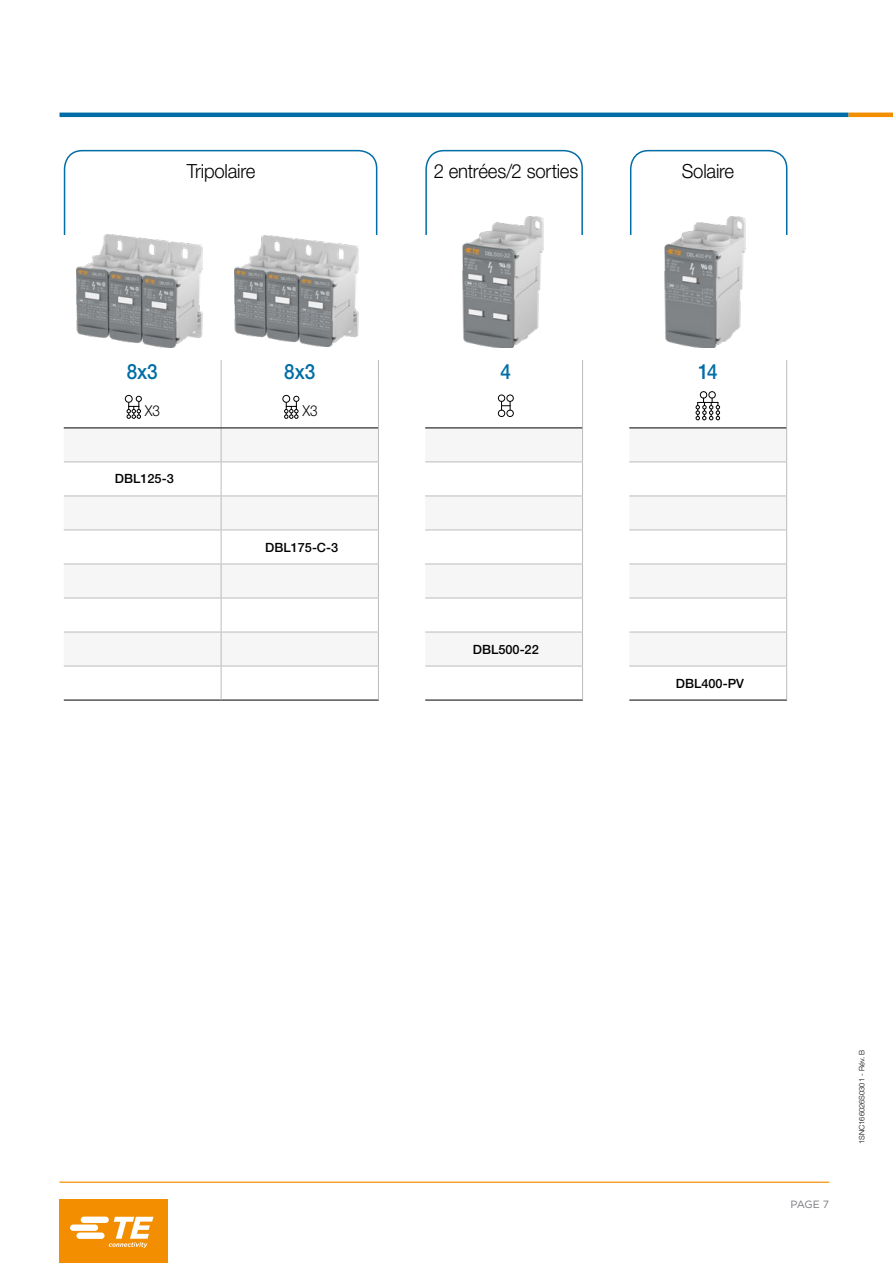
<style>
.page{position:relative;width:893px;height:1263px;background:#fff}
.page>*{position:absolute;margin:0;border:0;box-sizing:border-box;transform-origin:0 0}
.t1{font:500 21px "Helvetica Neue LT Std";letter-spacing:-.005em;color:#006da5;scale:.9 1}
.t2{font:300 19.5px "Helvetica Neue LT Std";letter-spacing:-.01em;color:#000;scale:.95 1}
.t3{font:300 15px "Helvetica Neue LT Std";color:#000;scale:.9 1}
.t4{font:500 12.75px "Helvetica Neue LT Std";color:#000}
.t5{font:10.5px "Gotham";color:#75767c}
.t6{font:300 7.5px "Helvetica Neue LT Std";color:#000}
</style>
<div class="page">
<div style="left:60px;top:1199px;width:108px;height:64px;background:#f28e00"></div>
<svg style="left:70px;top:1216px;width:83px;height:32px"></svg>
<hr style="left:848px;top:113px;width:45px;height:4px;background:#f28e00">
<hr style="left:60px;top:113px;width:788px;height:4px;background:#006da5">
<hr style="left:60px;top:1181px;width:769px;height:2px;background:#f28e00">
<svg style="left:64px;top:429px;width:722px;height:237px"></svg>
<div style="left:64px;top:497px;width:314px;height:33px;background:#f6f6f6"></div>
<hr style="left:64px;top:700px;width:157px;height:1px;background:#000">
<hr style="left:221px;top:700px;width:158px;height:1px;background:#000">
<hr style="left:425px;top:700px;width:158px;height:1px;background:#000">
<hr style="left:629px;top:700px;width:158px;height:1px;background:#000">
<hr style="left:64px;top:461px;width:157px;height:1px;background:#bcbcbc">
<hr style="left:221px;top:461px;width:158px;height:1px;background:#bcbcbc">
<hr style="left:425px;top:461px;width:158px;height:1px;background:#bcbcbc">
<hr style="left:629px;top:461px;width:158px;height:1px;background:#bcbcbc">
<hr style="left:64px;top:496px;width:157px;height:1px;background:#bcbcbc">
<hr style="left:221px;top:496px;width:158px;height:1px;background:#bcbcbc">
<hr style="left:425px;top:496px;width:158px;height:1px;background:#bcbcbc">
<hr style="left:629px;top:496px;width:158px;height:1px;background:#bcbcbc">
<hr style="left:64px;top:530px;width:157px;height:1px;background:#bcbcbc">
<hr style="left:221px;top:530px;width:158px;height:1px;background:#bcbcbc">
<hr style="left:425px;top:530px;width:158px;height:1px;background:#bcbcbc">
<hr style="left:629px;top:530px;width:158px;height:1px;background:#bcbcbc">
<hr style="left:64px;top:564px;width:157px;height:1px;background:#bcbcbc">
<hr style="left:221px;top:564px;width:158px;height:1px;background:#bcbcbc">
<hr style="left:425px;top:564px;width:158px;height:1px;background:#bcbcbc">
<hr style="left:629px;top:564px;width:158px;height:1px;background:#bcbcbc">
<hr style="left:64px;top:632px;width:157px;height:1px;background:#bcbcbc">
<hr style="left:221px;top:632px;width:158px;height:1px;background:#bcbcbc">
<hr style="left:425px;top:632px;width:158px;height:1px;background:#bcbcbc">
<hr style="left:629px;top:632px;width:158px;height:1px;background:#bcbcbc">
<hr style="left:64px;top:666px;width:157px;height:1px;background:#bcbcbc">
<hr style="left:221px;top:666px;width:158px;height:1px;background:#bcbcbc">
<hr style="left:425px;top:666px;width:158px;height:1px;background:#bcbcbc">
<hr style="left:629px;top:666px;width:158px;height:1px;background:#bcbcbc">
<hr style="left:64px;top:598px;width:157px;height:1px;background:#bcbcbc">
<hr style="left:221px;top:598px;width:158px;height:1px;background:#bcbcbc">
<hr style="left:425px;top:598px;width:158px;height:1px;background:#bcbcbc">
<hr style="left:629px;top:598px;width:158px;height:1px;background:#bcbcbc">
<hr style="left:221px;top:428px;width:1px;height:33px;background:#bcbcbc">
<hr style="left:221px;top:462px;width:1px;height:34px;background:#bcbcbc">
<hr style="left:221px;top:496px;width:1px;height:34px;background:#bcbcbc">
<hr style="left:221px;top:530px;width:1px;height:34px;background:#bcbcbc">
<hr style="left:221px;top:564px;width:1px;height:34px;background:#bcbcbc">
<hr style="left:221px;top:598px;width:1px;height:34px;background:#bcbcbc">
<hr style="left:221px;top:632px;width:1px;height:34px;background:#bcbcbc">
<svg style="left:221px;top:666px;width:1px;height:34px"></svg>
<hr style="left:582px;top:428px;width:1px;height:33px;background:#bcbcbc">
<hr style="left:582px;top:462px;width:1px;height:34px;background:#bcbcbc">
<hr style="left:582px;top:496px;width:1px;height:34px;background:#bcbcbc">
<hr style="left:582px;top:530px;width:1px;height:34px;background:#bcbcbc">
<hr style="left:582px;top:564px;width:1px;height:34px;background:#bcbcbc">
<hr style="left:582px;top:598px;width:1px;height:34px;background:#bcbcbc">
<hr style="left:582px;top:632px;width:1px;height:34px;background:#bcbcbc">
<svg style="left:582px;top:666px;width:1px;height:34px"></svg>
<svg style="left:582px;top:360px;width:1px;height:24px"></svg>
<hr style="left:582px;top:384px;width:1px;height:44px;background:#bcbcbc">
<svg style="left:786px;top:360px;width:1px;height:24px"></svg>
<hr style="left:786px;top:384px;width:1px;height:44px;background:#bcbcbc">
<hr style="left:378px;top:428px;width:1px;height:33px;background:#bcbcbc">
<hr style="left:786px;top:428px;width:1px;height:33px;background:#bcbcbc">
<hr style="left:378px;top:462px;width:1px;height:34px;background:#bcbcbc">
<hr style="left:786px;top:462px;width:1px;height:34px;background:#bcbcbc">
<hr style="left:378px;top:496px;width:1px;height:34px;background:#bcbcbc">
<hr style="left:786px;top:496px;width:1px;height:34px;background:#bcbcbc">
<hr style="left:378px;top:530px;width:1px;height:34px;background:#bcbcbc">
<hr style="left:786px;top:530px;width:1px;height:34px;background:#bcbcbc">
<hr style="left:378px;top:564px;width:1px;height:34px;background:#bcbcbc">
<hr style="left:786px;top:564px;width:1px;height:34px;background:#bcbcbc">
<hr style="left:378px;top:598px;width:1px;height:34px;background:#bcbcbc">
<hr style="left:786px;top:598px;width:1px;height:34px;background:#bcbcbc">
<hr style="left:378px;top:632px;width:1px;height:34px;background:#bcbcbc">
<hr style="left:786px;top:632px;width:1px;height:34px;background:#bcbcbc">
<svg style="left:378px;top:666px;width:1px;height:34px"></svg>
<svg style="left:786px;top:666px;width:1px;height:34px"></svg>
<svg style="left:221px;top:360px;width:1px;height:24px"></svg>
<svg style="left:378px;top:360px;width:1px;height:24px"></svg>
<hr style="left:221px;top:384px;width:1px;height:44px;background:#bcbcbc">
<hr style="left:378px;top:384px;width:1px;height:44px;background:#bcbcbc">
<hr style="left:64px;top:428px;width:157px;height:1px;background:#000">
<hr style="left:221px;top:428px;width:157px;height:1px;background:#000">
<hr style="left:425px;top:428px;width:157px;height:1px;background:#000">
<hr style="left:629px;top:428px;width:157px;height:1px;background:#000">
<img style="left:76px;top:236px;width:126px;height:111px">
<img style="left:234px;top:236px;width:125px;height:111px">
<img style="left:462px;top:236px;width:81px;height:111px">
<img style="left:664px;top:236px;width:81px;height:111px">
<div style="left:125px;top:395px;width:7px;height:8px;border:1px solid #000;border-radius:50%"></div>
<svg style="left:127px;top:396px;width:15px;height:23px"></svg>
<div style="left:283px;top:395px;width:7px;height:8px;border:1px solid #000;border-radius:50%"></div>
<svg style="left:284px;top:396px;width:15px;height:23px"></svg>
<div style="left:498px;top:395px;width:7px;height:7px;border:1px solid #000;border-radius:50%"></div>
<div style="left:507px;top:395px;width:7px;height:7px;border:1px solid #000;border-radius:50%"></div>
<div style="left:498px;top:410px;width:7px;height:7px;border:1px solid #000;border-radius:50%"></div>
<div style="left:507px;top:410px;width:7px;height:7px;border:1px solid #000;border-radius:50%"></div>
<svg style="left:501px;top:395px;width:12px;height:21px"></svg>
<div style="left:700px;top:391px;width:7px;height:7px;border:1px solid #000;border-radius:50%"></div>
<div style="left:709px;top:391px;width:7px;height:7px;border:1px solid #000;border-radius:50%"></div>
<svg style="left:696px;top:392px;width:24px;height:28px"></svg>
<svg style="left:63px;top:149px;width:315px;height:87px"></svg>
<svg style="left:425px;top:149px;width:158px;height:87px"></svg>
<svg style="left:630px;top:149px;width:158px;height:87px"></svg>
<h2 class="t2" style="left:187px;top:159px;width:74px">Tripolaire</h2>
<h2 class="t2" style="left:434px;top:159px;width:154px">2 entrées/2 sorties</h2>
<h2 class="t2" style="left:682px;top:159px;width:57px">Solaire</h2>
<h1 class="t1" style="left:127px;top:359px;width:36px">8x3</h1>
<h1 class="t1" style="left:284px;top:359px;width:36px">8x3</h1>
<h1 class="t1" style="left:501px;top:359px;width:13px">4</h1>
<h1 class="t1" style="left:698px;top:359px;width:23px">14</h1>
<p class="t3" style="left:145px;top:401px;width:18px">X3</p>
<p class="t3" style="left:302px;top:401px;width:18px">X3</p>
<p class="t4" style="left:115px;top:471px;width:60px">DBL125-3</p>
<p class="t4" style="left:265px;top:539px;width:74px">DBL175-C-3</p>
<p class="t4" style="left:473px;top:641px;width:67px">DBL500-22</p>
<p class="t4" style="left:676px;top:675px;width:70px">DBL400-PV</p>
<p class="t5" style="left:790px;top:1197px;width:40px">PAGE 7</p>
<p class="t6" style="left:857px;top:1144px;width:95px;rotate:-90deg">1SNC166026S0301 - Rév. B</p>
</div>
